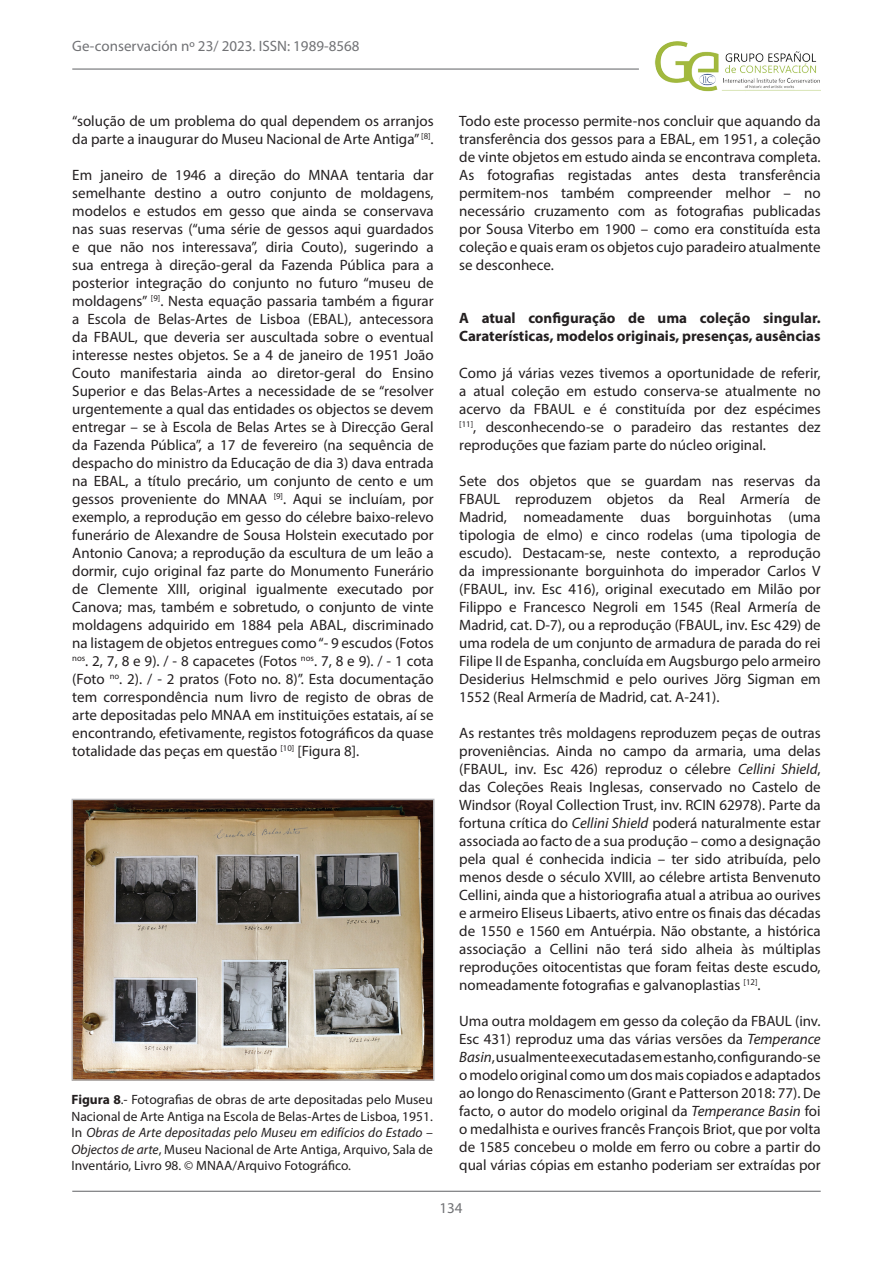
<style>
.page{position:relative;width:893px;height:1263px;background:#fff}
.page>*{position:absolute;margin:0;border:0;box-sizing:border-box;transform-origin:0 0}
.t1{font:15px/18px "Myriad Pro";color:#231f20;text-align:justify}
.t2{font:700 15px/18px "Myriad Pro";color:#231f20}
.t3{font:15px "Myriad Pro";color:#717275}
.t4{font:13.5px/16.5px "Myriad Pro";color:#231f20;text-align:justify}
.s1{font-weight:700}
.s2{font-style:italic}
</style>
<div class="page">
<hr style="left:72px;top:68px;width:567px;height:2px;background:#717275">
<hr style="left:72px;top:1191px;width:749px;height:1px;background:#717275">
<img style="left:654px;top:41px;width:167px;height:51px">
<img style="left:75px;top:802px;width:356px;height:276px">
<div style="left:72px;top:799px;width:362px;height:282px;border:2px solid #b8b9bc"></div>
<p class="t3" style="left:72px;top:37px;width:289px">Ge-conservación nº 23/ 2023. ISSN: 1989-8568</p>
<p class="t1" style="left:72px;top:112px;width:363px">“solução de um problema do qual dependem os arranjos da parte a inaugurar do Museu Nacional de Arte Antiga” <sup>[8]</sup>.</p>
<p class="t1" style="left:72px;top:166px;width:363px">Em janeiro de 1946 a direção do MNAA tentaria dar semelhante destino a outro conjunto de moldagens, modelos e estudos em gesso que ainda se conservava nas suas reservas (“uma série de gessos aqui guardados e que não nos interessava”, diria Couto), sugerindo a sua entrega à direção-geral da Fazenda Pública para a posterior integração do conjunto no futuro “museu de moldagens” <sup>[9]</sup>. Nesta equação passaria também a figurar a Escola de Belas-Artes de Lisboa (EBAL), antecessora da FBAUL, que deveria ser auscultada sobre o eventual interesse nestes objetos. Se a 4 de janeiro de 1951 João Couto manifestaria ainda ao diretor-geral do Ensino Superior e das Belas-Artes a necessidade de se “resolver urgentemente a qual das entidades os objectos se devem entregar – se à Escola de Belas Artes se à Direcção Geral da Fazenda Pública”, a 17 de fevereiro (na sequência de despacho do ministro da Educação de dia 3) dava entrada na EBAL, a título precário, um conjunto de cento e um gessos proveniente do MNAA <sup>[9]</sup>. Aqui se incluíam, por exemplo, a reprodução em gesso do célebre baixo-relevo funerário de Alexandre de Sousa Holstein executado por Antonio Canova; a reprodução da escultura de um leão a dormir, cujo original faz parte do Monumento Funerário de Clemente XIII, original igualmente executado por Canova; mas, também e sobretudo, o conjunto de vinte moldagens adquirido em 1884 pela ABAL, discriminado na listagem de objetos entregues como “- 9 escudos (Fotos <sup>nos</sup>. 2, 7, 8 e 9). / - 8 capacetes (Fotos <sup>nos</sup>. 7, 8 e 9). / - 1 cota (Foto <sup>no</sup>. 2). / - 2 pratos (Foto no. 8)”. Esta documentação tem correspondência num livro de registo de obras de arte depositadas pelo MNAA em instituições estatais, aí se encontrando, efetivamente, registos fotográficos da quase totalidade das peças em questão <sup>[10]</sup> [Figura 8].</p>
<p class="t4" style="left:72px;top:1091px;width:363px"><span class="s1">Figura 8</span>.- Fotografias de obras de arte depositadas pelo Museu Nacional de Arte Antiga na Escola de Belas-Artes de Lisboa, 1951.<br>In <span class="s2">Obras de Arte depositadas pelo Museu em edifícios do Estado – Objectos de arte</span>, Museu Nacional de Arte Antiga, Arquivo, Sala de Inventário, Livro 98. © MNAA/Arquivo Fotográfico.</p>
<p class="t1" style="left:459px;top:112px;width:363px">Todo este processo permite-nos concluir que aquando da transferência dos gessos para a EBAL, em 1951, a coleção de vinte objetos em estudo ainda se encontrava completa.<br>As fotografias registadas antes desta transferência permitem-nos também compreender melhor – no necessário cruzamento com as fotografias publicadas por Sousa Viterbo em 1900 – como era constituída esta coleção e quais eram os objetos cujo paradeiro atualmente se desconhece.</p>
<p class="t2" style="left:459px;top:308px;width:363px">A atual configuração de uma coleção singular.<br>Caraterísticas, modelos originais, presenças, ausências</p>
<p class="t1" style="left:459px;top:364px;width:363px">Como já várias vezes tivemos a oportunidade de referir, a atual coleção em estudo conserva-se atualmente no acervo da FBAUL e é constituída por dez espécimes <sup>[11]</sup>, desconhecendo-se o paradeiro das restantes dez reproduções que faziam parte do núcleo original.</p>
<p class="t1" style="left:459px;top:472px;width:363px">Sete dos objetos que se guardam nas reservas da FBAUL reproduzem objetos da Real Armería de Madrid, nomeadamente duas borguinhotas (uma tipologia de elmo) e cinco rodelas (uma tipologia de escudo). Destacam-se, neste contexto, a reprodução da impressionante borguinhota do imperador Carlos V (FBAUL, inv. Esc 416), original executado em Milão por Filippo e Francesco Negroli em 1545 (Real Armería de Madrid, cat. D-7), ou a reprodução (FBAUL, inv. Esc 429) de uma rodela de um conjunto de armadura de parada do rei Filipe II de Espanha, concluída em Augsburgo pelo armeiro Desiderius Helmschmid e pelo ourives Jörg Sigman em 1552 (Real Armería de Madrid, cat. A-241).</p>
<p class="t1" style="left:459px;top:724px;width:363px">As restantes três moldagens reproduzem peças de outras proveniências. Ainda no campo da armaria, uma delas (FBAUL, inv. Esc 426) reproduz o célebre <span class="s2">Cellini Shield</span>, das Coleções Reais Inglesas, conservado no Castelo de Windsor (Royal Collection Trust, inv. RCIN 62978). Parte da fortuna crítica do <span class="s2">Cellini Shield</span> poderá naturalmente estar associada ao facto de a sua produção – como a designação pela qual é conhecida indicia – ter sido atribuída, pelo menos desde o século XVIII, ao célebre artista Benvenuto Cellini, ainda que a historiografia atual a atribua ao ourives e armeiro Eliseus Libaerts, ativo entre os finais das décadas de 1550 e 1560 em Antuérpia. Não obstante, a histórica associação a Cellini não terá sido alheia às múltiplas reproduções oitocentistas que foram feitas deste escudo, nomeadamente fotografias e galvanoplastias <sup>[12]</sup>.</p>
<p class="t1" style="left:459px;top:1012px;width:363px">Uma outra moldagem em gesso da coleção da FBAUL (inv.<br>Esc 431) reproduz uma das várias versões da <span class="s2">Temperance Basin</span>, usualmente executadas em estanho, configurando-se o modelo original como um dos mais copiados e adaptados ao longo do Renascimento (Grant e Patterson 2018: 77). De facto, o autor do modelo original da <span class="s2">Temperance Basin</span> foi o medalhista e ourives francês François Briot, que por volta de 1585 concebeu o molde em ferro ou cobre a partir do qual várias cópias em estanho poderiam ser extraídas por</p>
<p class="t3" style="left:439px;top:1198px;width:25px">134</p>
</div>
